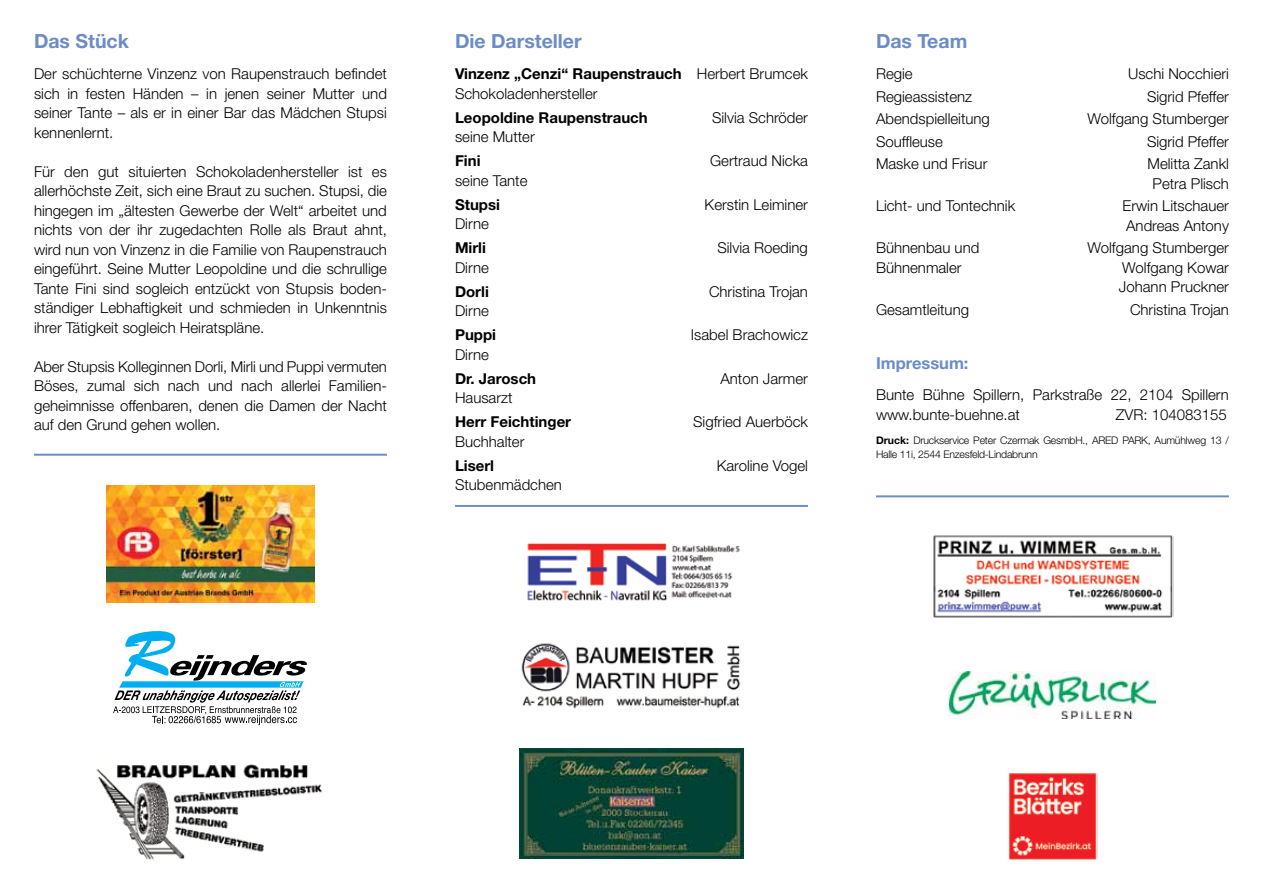
<style>
.page{position:relative;width:1263px;height:893px;background:#fff}
.page>*{position:absolute;margin:0;border:0;box-sizing:border-box;transform-origin:0 0}
.t1{font:700 19.5px "Helvetica Neue LT Pro";color:#6c8cc7}
.t2{font:700 16.5px "Helvetica Neue LT Pro";color:#6c8cc7}
.t3{font:300 15px/19.5px "Helvetica Neue LT Pro";color:#000}
.t4{font:700 15px "Helvetica Neue LT Pro";color:#000}
.t5{font:300 10.5px/13.5px "Helvetica Neue LT Pro";letter-spacing:-.02em;color:#000}
.s1{font-weight:700}
</style>
<div class="page">
<img style="left:1008px;top:773px;width:89px;height:86px">
<hr style="left:34px;top:454px;width:353px;height:2px;background:#6c8cc7">
<hr style="left:876px;top:495px;width:353px;height:2px;background:#6c8cc7">
<hr style="left:455px;top:505px;width:353px;height:2px;background:#6c8cc7">
<img style="left:519px;top:748px;width:225px;height:111px">
<svg style="left:113px;top:631px;width:194px;height:94px"></svg>
<img style="left:933px;top:535px;width:240px;height:83px">
<img style="left:521px;top:643px;width:220px;height:66px">
<img style="left:106px;top:486px;width:209px;height:116px">
<img style="left:96px;top:764px;width:227px;height:96px">
<img style="left:527px;top:542px;width:213px;height:59px">
<img style="left:950px;top:671px;width:205px;height:47px">
<h1 class="t1" style="left:34px;top:29px;width:97px">Das Stück</h1>
<p class="t3" style="left:34px;top:64px;width:354px;text-align:justify">Der schüchterne Vinzenz von Raupenstrauch befindet sich in festen Händen – in jenen seiner Mutter und seiner Tante – als er in einer Bar das Mädchen Stupsi kennenlernt.</p>
<p class="t3" style="left:34px;top:162px;width:354px;text-align:justify">Für den gut situierten Schokoladenhersteller ist es allerhöchste Zeit, sich eine Braut zu suchen. Stupsi, die hingegen im „ältesten Gewerbe der Welt“ arbeitet und nichts von der ihr zugedachten Rolle als Braut ahnt, wird nun von Vinzenz in die Familie von Raupenstrauch eingeführt. Seine Mutter Leopoldine und die schrullige Tante Fini sind sogleich entzückt von Stupsis boden&shy;ständiger Lebhaftigkeit und schmieden in Unkenntnis ihrer Tätigkeit sogleich Heiratspläne.</p>
<p class="t3" style="left:34px;top:357px;width:354px;text-align:justify">Aber Stupsis Kolleginnen Dorli, Mirli und Puppi vermuten Böses, zumal sich nach und nach allerlei Familien&shy;geheimnisse offenbaren, denen die Damen der Nacht auf den Grund gehen wollen.</p>
<h1 class="t1" style="left:455px;top:29px;width:128px">Die Darsteller</h1>
<p class="t3" style="left:455px;top:64px;width:354px"><span class="s1">Vinzenz „Cenzi“ Raupenstrauch</span> Herbert Brumcek<br>Schokoladenhersteller</p>
<p class="t4" style="left:455px;top:108px;width:194px">Leopoldine Raupenstrauch</p>
<p class="t3" style="left:712px;top:108px;width:97px">Silvia Schröder</p>
<p class="t3" style="left:455px;top:127px;width:81px">seine Mutter</p>
<p class="t4" style="left:455px;top:152px;width:27px">Fini</p>
<p class="t3" style="left:710px;top:151px;width:99px">Gertraud Nicka</p>
<p class="t3" style="left:455px;top:171px;width:74px">seine Tante</p>
<p class="t4" style="left:455px;top:195px;width:46px">Stupsi</p>
<p class="t3" style="left:705px;top:195px;width:105px">Kerstin Leiminer</p>
<p class="t3" style="left:455px;top:214px;width:35px">Dirne</p>
<p class="t4" style="left:455px;top:239px;width:33px">Mirli</p>
<p class="t3" style="left:717px;top:238px;width:92px">Silvia Roeding</p>
<p class="t3" style="left:455px;top:258px;width:35px">Dirne</p>
<p class="t4" style="left:455px;top:282px;width:35px">Dorli</p>
<p class="t3" style="left:709px;top:282px;width:100px">Christina Trojan</p>
<p class="t3" style="left:455px;top:301px;width:35px">Dirne</p>
<p class="t4" style="left:455px;top:326px;width:43px">Puppi</p>
<p class="t3" style="left:691px;top:325px;width:118px">Isabel Brachowicz</p>
<p class="t3" style="left:455px;top:345px;width:35px">Dirne</p>
<p class="t4" style="left:455px;top:369px;width:83px">Dr. Jarosch</p>
<p class="t3" style="left:720px;top:369px;width:89px">Anton Jarmer</p>
<p class="t3" style="left:455px;top:388px;width:59px">Hausarzt</p>
<p class="t4" style="left:455px;top:413px;width:118px">Herr Feichtinger</p>
<p class="t3" style="left:693px;top:412px;width:116px">Sigfried Auerböck</p>
<p class="t3" style="left:455px;top:432px;width:71px">Buchhalter</p>
<p class="t4" style="left:455px;top:456px;width:41px">Liserl</p>
<p class="t3" style="left:717px;top:456px;width:93px">Karoline Vogel</p>
<p class="t3" style="left:455px;top:475px;width:108px">Stubenmädchen</p>
<h1 class="t1" style="left:876px;top:29px;width:93px">Das Team</h1>
<p class="t3" style="left:876px;top:64px;width:38px">Regie</p>
<p class="t3" style="left:1128px;top:64px;width:102px">Uschi Nocchieri</p>
<p class="t3" style="left:876px;top:87px;width:98px">Regieassistenz</p>
<p class="t3" style="left:1147px;top:87px;width:83px">Sigrid Pfeffer</p>
<p class="t3" style="left:876px;top:109px;width:115px">Abendspielleitung</p>
<p class="t3" style="left:1087px;top:109px;width:143px">Wolfgang Stumberger</p>
<p class="t3" style="left:876px;top:132px;width:68px">Souffleuse</p>
<p class="t3" style="left:1147px;top:132px;width:83px">Sigrid Pfeffer</p>
<p class="t3" style="left:876px;top:154px;width:113px">Maske und Frisur</p>
<p class="t3" style="left:1147px;top:154px;width:83px;text-align:center">Melitta Zankl<br>Petra Plisch</p>
<p class="t3" style="left:876px;top:196px;width:141px">Licht- und Tontechnik</p>
<p class="t3" style="left:1122px;top:196px;width:108px">Erwin Litschauer<br>Andreas Antony</p>
<p class="t3" style="left:876px;top:238px;width:105px">Bühnenbau und</p>
<p class="t3" style="left:1087px;top:238px;width:143px">Wolfgang Stumberger</p>
<p class="t3" style="left:876px;top:258px;width:87px">Bühnenmaler</p>
<p class="t3" style="left:1119px;top:258px;width:112px">Wolfgang Kowar<br>Johann Pruckner</p>
<p class="t3" style="left:876px;top:300px;width:95px">Gesamtleitung</p>
<p class="t3" style="left:1130px;top:300px;width:100px">Christina Trojan</p>
<p class="t2" style="left:876px;top:353px;width:94px">Impressum:</p>
<p class="t3" style="left:876px;top:385px;width:354px">Bunte Bühne Spillern, Parkstraße 22, 2104 Spillern www.bunte-buehne.at</p>
<p class="t3" style="left:1116px;top:405px;width:112px">ZVR: 104083155</p>
<p class="t5" style="left:876px;top:434px;width:354px"><span class="s1">Druck:</span> Druckservice Peter Czermak GesmbH., ARED PARK, Aumühlweg 13 /<br>Halle 11i, 2544 Enzesfeld-Lindabrunn</p>
</div>
